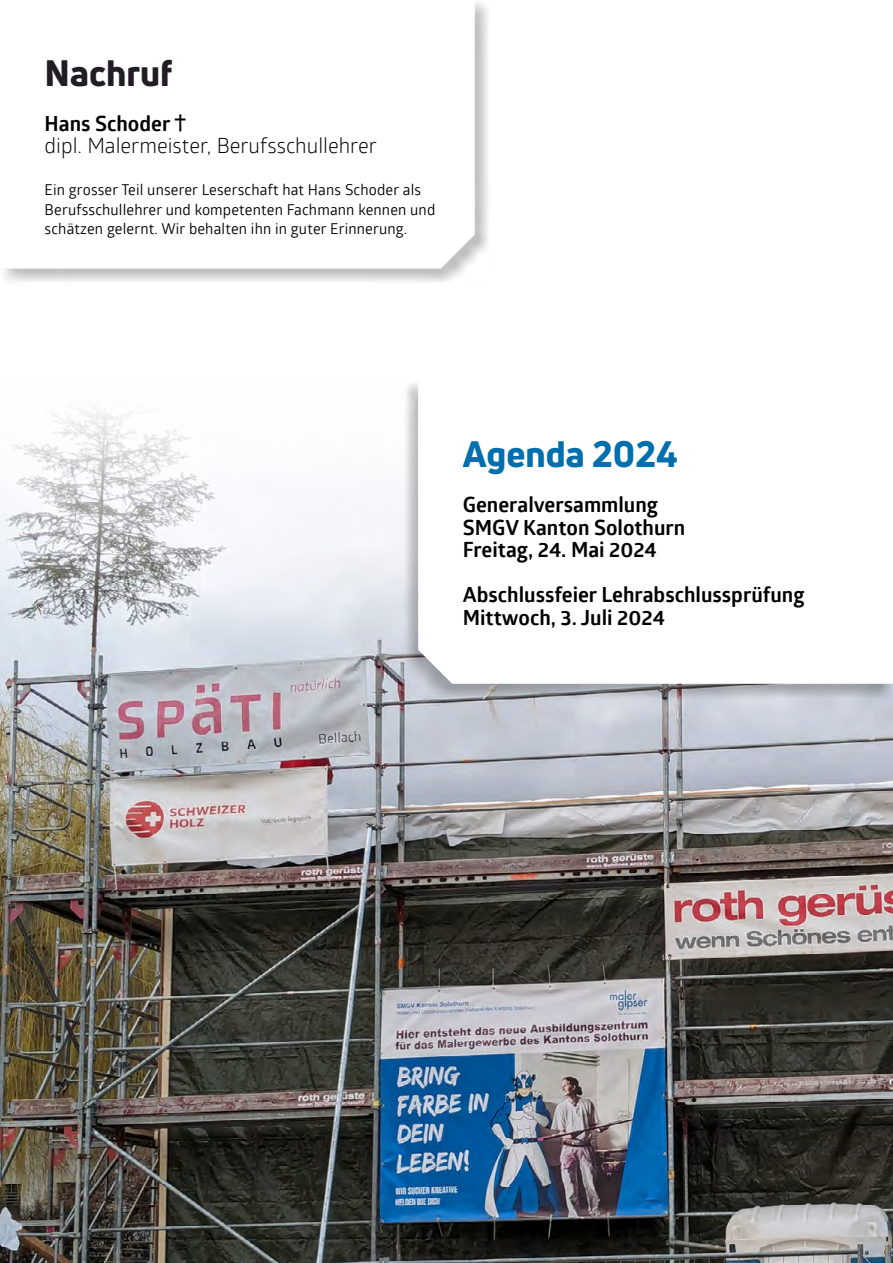
<style>
.page{position:relative;width:893px;height:1263px;background:#fff}
.page>*{position:absolute;margin:0;border:0;box-sizing:border-box;transform-origin:0 0}
.t1{font:800 36px "Uni Neue";color:#006fad}
.t2{font:800 36px "Uni Neue";color:#221c24}
.t3{font:700 21px "Glober";color:#000}
.t4{font:21px "Glober";color:#000}
.t5{font:15px/19.5px "Glober";letter-spacing:.01em;color:#000}
</style>
<div class="page">
<img style="left:0;top:408px;width:893px;height:855px">
<div style="left:0;top:0;width:492px;height:286px;background:#000;opacity:.25"></div>
<svg style="left:0;top:0;width:475px;height:269px"></svg>
<div style="left:402px;top:379px;width:491px;height:322px;background:#000;opacity:.25"></div>
<svg style="left:418px;top:379px;width:475px;height:305px"></svg>
<p class="t2" style="left:45px;top:49px;width:129px">Nachruf</p>
<p class="t3" style="left:45px;top:109px;width:143px">Hans Schoder †</p>
<p class="t4" style="left:45px;top:131px;width:334px">dipl. Malermeister, Berufsschullehrer</p>
<p class="t5" style="left:45px;top:180px;width:378px">Ein grosser Teil unserer Leserschaft hat Hans Schoder als</p>
<p class="t5" style="left:45px;top:199px;width:392px">Berufsschullehrer und kompetenten Fachmann kennen und schätzen gelernt. Wir behalten ihn in guter Erinnerung.</p>
<p class="t1" style="left:463px;top:430px;width:216px">Agenda 2024</p>
<p class="t3" style="left:463px;top:490px;width:197px">Generalversammlung</p>
<p class="t3" style="left:463px;top:513px;width:224px">SMGV Kanton Solothurn</p>
<p class="t3" style="left:463px;top:535px;width:196px">Freitag, 24. Mai 2024</p>
<p class="t3" style="left:463px;top:580px;width:343px">Abschlussfeier Lehrabschlussprüfung</p>
<p class="t3" style="left:463px;top:603px;width:204px">Mittwoch, 3. Juli 2024</p>
</div>
